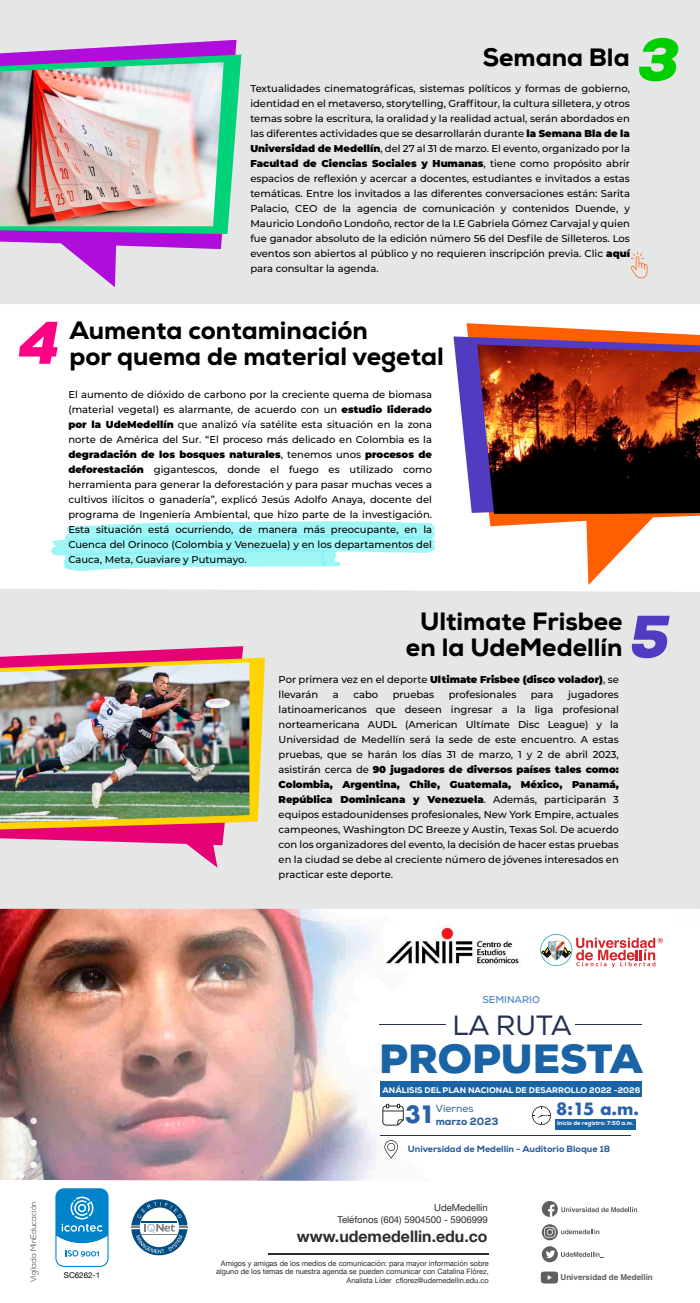
<style>
.page{position:relative;width:700px;height:1303px;background:#fff}
.page>*{position:absolute;margin:0;border:0;box-sizing:border-box;transform-origin:0 0}
.t1{font:italic 900 60px "Nexa";color:#ff0084}
.t2{font:italic 900 60px "Nexa";color:#00cf00}
.t3{font:italic 900 60px "Nexa";color:#513cc1}
.t4{font:900 40.7px "Nexa";color:#1a63a4}
.t5{font:27.8px "Nexa";color:#263052}
.t6{font:800 25px/26px "Nexa";color:#000}
.t7{font:700 23.2px "Futura";color:#2b61aa}
.t8{font:700 16.5px "Futura";color:#2b61aa}
.t9{font:700 15.9px "Helvetica Neue";color:#2c2c2d}
.t10{font:800 10.4px "Nexa";color:#2c5e99}
.t11{font:10.4px "Nexa";color:#2c5e99}
.t12{font:500 10px/15px "Montserrat";color:#000;text-align:justify}
.t13{font:700 9.8px "Nexa";color:#5589ca}
.t14{font:9.5px/11.4px "Helvetica Neue";color:#2c2c2d;text-align:right}
.t15{font:800 9px "Nexa";color:#2c5e99}
.t16{font:800 8.2px "Nexa";color:#fff}
.t17{font:700 8.1px "Helvetica";color:#5f5f5f}
.t18{font:8px "Helvetica Neue";color:#000}
.t19{font:300 7.9px "Nexa";color:#2c2c2d}
.t20{font:7.4px/8.9px "Helvetica Neue";color:#2c2c2d;text-align:right}
.t21{font:800 5.8px "Nexa";color:#fff}
.s1{font-weight:900}
</style>
<div class="page">
<div style="left:0;top:588px;width:700px;height:320px;background:#e5e6e6"></div>
<svg style="left:55px;top:1188px;width:54px;height:79px"></svg>
<svg style="left:131px;top:1199px;width:57px;height:56px"></svg>
<div style="left:0;top:0;width:700px;height:304px;background:#e5e6e6"></div>
<svg style="left:542px;top:1201px;width:95px;height:15px"></svg>
<svg style="left:542px;top:1224px;width:57px;height:16px"></svg>
<svg style="left:542px;top:1246px;width:62px;height:16px"></svg>
<div style="left:541px;top:1271px;width:17px;height:12px;background:#5f5f5f;border-radius:4px"></div>
<hr style="left:268px;top:1252px;width:221px;height:2px;background:#2c2c2d">
<svg style="left:0;top:40px;width:237px;height:247px;background:#d29be2"></svg>
<svg style="left:0;top:54px;width:241px;height:180px;background:#58a1a7"></svg>
<svg style="left:467px;top:323px;width:233px;height:262px"></svg>
<svg style="left:453px;top:336px;width:247px;height:177px"></svg>
<svg style="left:0;top:646px;width:243px;height:221px;background:#e48fbb"></svg>
<svg style="left:631px;top:252px;width:16px;height:26px"></svg>
<svg style="left:0;top:657px;width:265px;height:172px;background:#f19549"></svg>
<svg style="left:51px;top:521px;width:385px;height:50px"></svg>
<img style="left:0;top:908px;width:700px;height:273px">
<img style="left:383px;top:923px;width:140px;height:48px">
<div style="left:381px;top:1081px;width:261px;height:15px;background:#1a63a4"></div>
<hr style="left:380px;top:1023px;width:66px;height:1px;background:#263052">
<hr style="left:575px;top:1024px;width:67px;height:1px;background:#263052">
<svg style="left:382px;top:1103px;width:22px;height:22px"></svg>
<svg style="left:384px;top:1140px;width:14px;height:18px"></svg>
<svg style="left:532px;top:1106px;width:19px;height:18px"></svg>
<div style="left:555px;top:1118px;width:80px;height:11px;background:#1a63a4"></div>
<hr style="left:381px;top:1135px;width:250px;height:1px;background:#263052">
<svg style="left:540px;top:933px;width:32px;height:32px"></svg>
<svg style="left:541px;top:934px;width:31px;height:31px"></svg>
<svg style="left:542px;top:937px;width:121px;height:30px"></svg>
<img style="left:0;top:662px;width:249px;height:160px">
<img style="left:477px;top:344px;width:223px;height:170px">
<img style="left:0;top:62px;width:224px;height:164px">
<h3 class="t6" style="left:483px;top:44px;width:148px">Semana Bla</h3>
<h1 class="t2" style="left:638px;top:21px;width:43px">3</h1>
<p class="t12" style="left:250px;top:95px;width:381px">identidad en el metaverso, storytelling, Graffitour, la cultura silletera, y otros temas sobre la escritura, la oralidad y la realidad actual, serán abordados en las diferentes actividades que se desarrollarán durante <span class="s1">la Semana Bla de la Universidad de Medellín</span>, del 27 al 31 de marzo. El evento, organizado por la <span class="s1">Facultad de Ciencias Sociales y Humanas</span>, tiene como propósito abrir espacios de reflexión y acercar a docentes, estudiantes e invitados a estas temáticas. Entre los invitados a las diferentes conversaciones están: Sarita Palacio, CEO de la agencia de comunicación y contenidos Duende, y Mauricio Londoño Londoño, rector de la I.E Gabriela Gómez Carvajal y quien fue ganador absoluto de la edición número 56 del Desfile de Silleteros. Los eventos son abiertos al público y no requieren inscripción previa. Clic <span class="s1">aquí </span>para consultar la agenda.</p>
<p class="t12" style="left:250px;top:80px;width:381px">Textualidades cinematográficas, sistemas políticos y formas de gobierno,</p>
<h1 class="t1" style="left:19px;top:304px;width:43px">4</h1>
<h3 class="t6" style="left:69px;top:317px;width:376px">Aumenta contaminación<br>por quema de material vegetal</h3>
<p class="t12" style="left:68px;top:387px;width:365px">El aumento de dióxido de carbono por la creciente quema de biomasa (material vegetal) es alarmante, de acuerdo con un <span class="s1">estudio liderado por la UdeMedellín</span> que analizó vía satélite esta situación en la zona norte de América del Sur. “El proceso más delicado en Colombia es la <span class="s1">degradación de los bosques naturales</span>, tenemos unos <span class="s1">procesos de deforestación</span> gigantescos, donde el fuego es utilizado como herramienta para generar la deforestación y para pasar muchas veces a cultivos ilícitos o ganadería”, explicó Jesús Adolfo Anaya, docente del programa de Ingeniería Ambiental, que hizo parte de la investigación.<br>Esta situación está ocurriendo, de manera más preocupante, en la Cuenca del Orinoco (Colombia y Venezuela) y en los departamentos del Cauca, Meta, Guaviare y Putumayo.</p>
<h3 class="t6" style="left:406px;top:608px;width:218px;text-align:center">Ultimate Frisbee en la UdeMedellín</h3>
<h1 class="t3" style="left:630px;top:598px;width:41px">5</h1>
<p class="t12" style="left:279px;top:671px;width:342px">Por primera vez en el deporte <span class="s1">Ultimate Frisbee (disco volador)</span>, se llevarán</p>
<p class="t12" style="left:279px;top:686px;width:342px;text-indent:289px">jugadores latinoamericanos que deseen ingresar a la liga profesional norteamericana AUDL (American Ultímate Disc League) y la Universidad de Medellín será la sede de este encuentro. A estas pruebas, que se harán los días 31 de marzo, 1 y 2 de abril 2023, asistirán cerca de <span class="s1">90 jugadores de diversos países tales como:<br>Colombia, Argentina, Chile, Guatemala, México, Panamá, República Dominicana y Venezuela</span>. Además, participarán 3 equipos estadounidenses profesionales, New York Empire, actuales campeones, Washington DC Breeze y Austin, Texas Sol. De acuerdo con los organizadores del evento, la decisión de hacer estas pruebas en la ciudad se debe al creciente número de jóvenes interesados en practicar este deporte.</p>
<p class="t12" style="left:333px;top:686px;width:7px">a</p>
<p class="t12" style="left:353px;top:686px;width:26px">cabo</p>
<p class="t12" style="left:393px;top:686px;width:43px">pruebas</p>
<p class="t12" style="left:449px;top:686px;width:69px">profesionales</p>
<p class="t12" style="left:531px;top:686px;width:24px">para</p>
<p class="t19" style="left:29px;top:1281px;width:82px;rotate:-90deg">Vigilada MinEducación</p>
<p class="t18" style="left:64px;top:1269px;width:38px">SC6262-1</p>
<p class="t13" style="left:482px;top:993px;width:59px">SEMINARIO</p>
<h3 class="t5" style="left:452px;top:1009px;width:121px">LA RUTA</h3>
<h2 class="t4" style="left:379px;top:1032px;width:265px">PROPUESTA</h2>
<p class="t16" style="left:382px;top:1084px;width:259px">ANÁLISIS DEL PLAN NACIONAL DE DESARROLLO 2022 -2026</p>
<h3 class="t7" style="left:405px;top:1097px;width:32px">31</h3>
<p class="t11" style="left:436px;top:1101px;width:39px">Viernes</p>
<h3 class="t8" style="left:556px;top:1096px;width:84px">8:15 a.m.</h3>
<p class="t15" style="left:408px;top:1143px;width:204px">Universidad de Medellín - Auditorio Bloque 18</p>
<p class="t10" style="left:436px;top:1114px;width:64px">marzo 2023</p>
<p class="t21" style="left:557px;top:1119px;width:78px">Inicio de registro: 7:50 a.m.</p>
<p class="t14" style="left:338px;top:1202px;width:152px">UdeMedellín<br>Teléfonos (604) 5904500 - 5906999</p>
<h3 class="t9" style="left:297px;top:1223px;width:192px">www.udemedellin.edu.co</h3>
<p class="t20" style="left:216px;top:1258px;width:274px">Amigos y amigas de los medios de comunicación: para mayor información sobre alguno de los temas de nuestra agenda se pueden comunicar con Catalina Flórez,<br>Analista Líder cflorez@udemedellin.edu.co</p>
<p class="t17" style="left:561px;top:1271px;width:94px">Universidad de Medellín</p>
</div>
